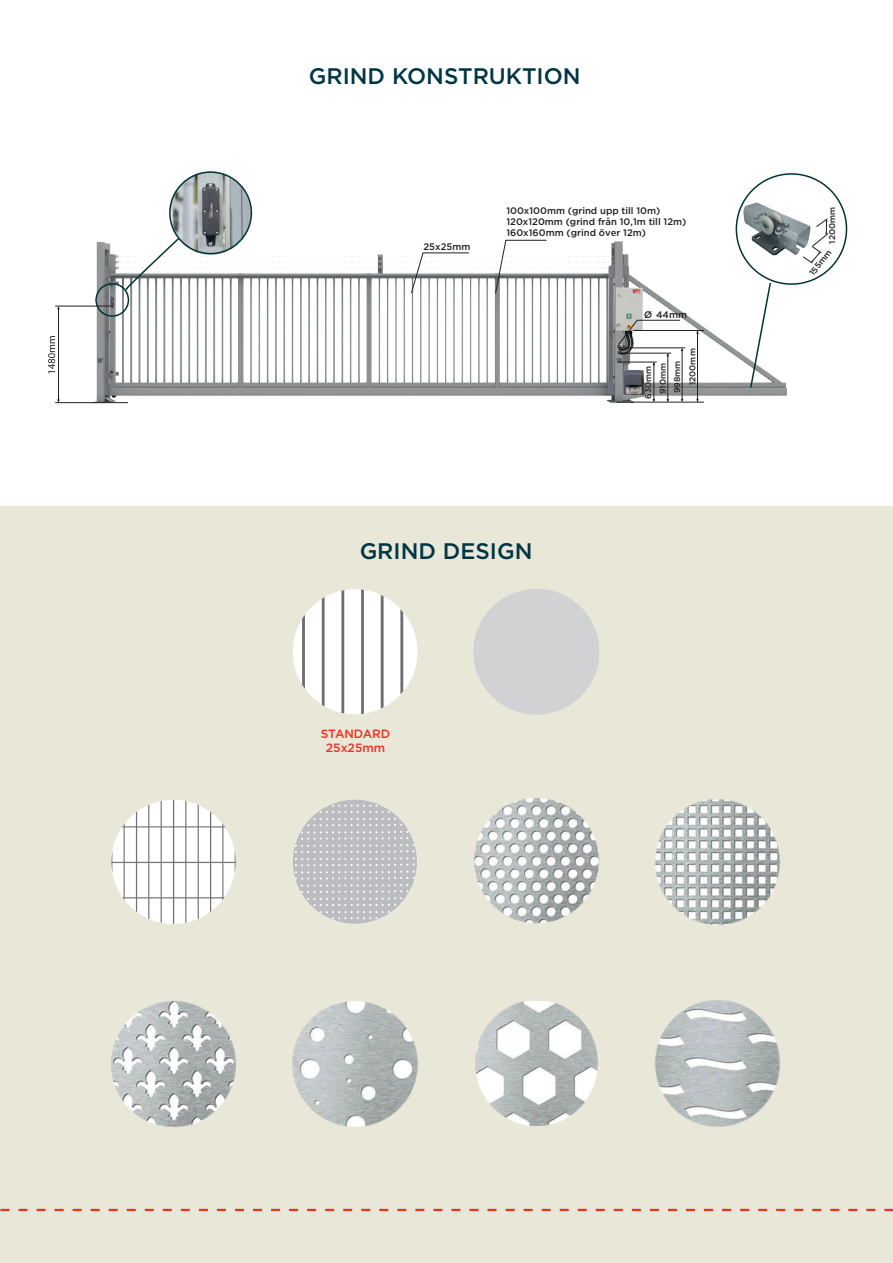
<style>
.page{position:relative;width:893px;height:1263px;background:#fff}
.page>*{position:absolute;margin:0;border:0;box-sizing:border-box;transform-origin:0 0}
.t1{font:500 22.5px "Gotham";color:#003644}
.t2{font:500 12px/14.4px "Gotham";color:#ef3122;text-align:center}
.t3{font:500 9.45px/11.4px "Gotham";color:#231f20}
.t4{font:500 8.4px/15.5px "Gotham";color:#231f20}
</style>
<div class="page">
<img style="left:92px;top:242px;width:695px;height:162px">
<div style="left:0;top:506px;width:893px;height:757px;background:#e9e7d8"></div>
<svg style="left:0;top:1209px;width:893px;height:2px"></svg>
<img style="left:170px;top:174px;width:81px;height:80px">
<img style="left:740px;top:200px;width:52px;height:18px">
<div style="left:169px;top:171px;width:83px;height:83px;border:2px solid #033;border-radius:50%"></div>
<div style="left:95px;top:283px;width:34px;height:34px;border:2px solid #033;border-radius:50%"></div>
<svg style="left:124px;top:237px;width:56px;height:55px"></svg>
<svg style="left:749px;top:347px;width:23px;height:42px"></svg>
<svg style="left:295px;top:800px;width:120px;height:124px"></svg>
<svg style="left:111px;top:800px;width:125px;height:124px"></svg>
<img style="left:111px;top:1001px;width:126px;height:126px">
<img style="left:474px;top:798px;width:125px;height:126px">
<img style="left:655px;top:799px;width:125px;height:126px">
<img style="left:292px;top:1001px;width:126px;height:126px">
<img style="left:475px;top:1002px;width:123px;height:123px">
<img style="left:655px;top:1000px;width:125px;height:127px">
<div style="left:293px;top:589px;width:124px;height:125px;background:#fff;border-radius:50%"></div>
<svg style="left:322px;top:597px;width:3px;height:109px"></svg>
<svg style="left:302px;top:615px;width:3px;height:74px"></svg>
<svg style="left:341px;top:590px;width:3px;height:123px"></svg>
<svg style="left:361px;top:589px;width:3px;height:125px"></svg>
<svg style="left:381px;top:595px;width:3px;height:114px"></svg>
<svg style="left:400px;top:609px;width:3px;height:85px"></svg>
<div style="left:473px;top:589px;width:126px;height:126px;background:#d1d2d4;border-radius:50%"></div>
<hr style="left:616px;top:402px;width:88px;height:1px;background:#231f20">
<hr style="left:617px;top:362px;width:40px;height:1px;background:#231f20">
<hr style="left:617px;top:353px;width:54px;height:1px;background:#231f20">
<hr style="left:617px;top:348px;width:68px;height:1px;background:#231f20">
<hr style="left:654px;top:363px;width:1px;height:38px;background:#231f20">
<hr style="left:668px;top:354px;width:1px;height:47px;background:#231f20">
<hr style="left:682px;top:349px;width:1px;height:52px;background:#231f20">
<hr style="left:697px;top:331px;width:1px;height:70px;background:#231f20">
<hr style="left:55px;top:402px;width:73px;height:1px;background:#231f20">
<hr style="left:55px;top:306px;width:56px;height:1px;background:#231f20">
<hr style="left:58px;top:307px;width:1px;height:94px;background:#231f20">
<svg style="left:411px;top:218px;width:417px;height:129px"></svg>
<svg style="left:812px;top:219px;width:17px;height:35px"></svg>
<svg style="left:48px;top:336px;width:7px;height:37px"></svg>
<h1 class="t1" style="left:309px;top:64px;width:273px">GRIND KONSTRUKTION</h1>
<p class="t3" style="left:423px;top:241px;width:49px">25x25mm</p>
<p class="t3" style="left:506px;top:204px;width:181px">100x100mm (grind upp till 10m)<br>120x120mm (grind från 10,1m till 12m)<br>160x160mm (grind över 12m)</p>
<p class="t3" style="left:644px;top:308px;width:44px">Ø 44mm</p>
<p class="t4" style="left:640px;top:399px;width:34px;rotate:-90deg">630mm</p>
<p class="t4" style="left:655px;top:394px;width:33px;rotate:-90deg">910mm</p>
<p class="t4" style="left:669px;top:385px;width:38px;text-indent:-8px;rotate:-90deg">998mm<br>1200mm</p>
<h1 class="t1" style="left:360px;top:538px;width:174px">GRIND DESIGN</h1>
<p class="t2" style="left:321px;top:726px;width:71px">STANDARD<br>25x25mm</p>
<p class="t4" style="left:824px;top:244px;width:38px;rotate:-90deg">1200mm</p>
<p class="t4" style="left:805px;top:270px;width:31px;rotate:-52deg">155mm</p>
</div>
